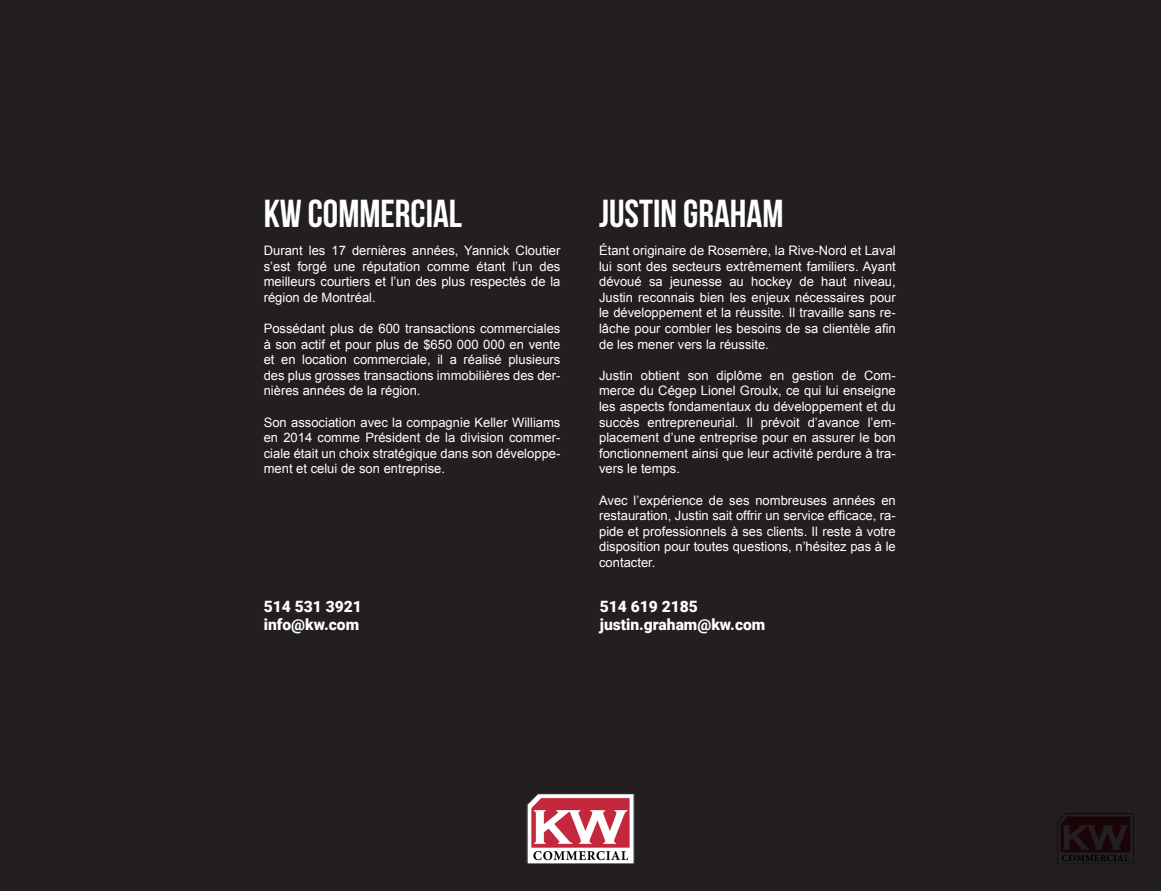
<style>
.page{position:relative;width:1161px;height:891px;background:#231f20}
.page>*{position:absolute;margin:0;border:0;box-sizing:border-box;transform-origin:0 0}
.t1{font:700 39px "Bebas Neue";color:#fff}
.t2{font:900 15.6px/18.1px "Roboto";color:#fff}
.t3{font:13.05px/15.6px "Arial";color:#fff;text-align:justify}
</style>
<div class="page">
<img style="left:526px;top:793px;width:109px;height:71px">
<h1 class="t1" style="left:264px;top:192px;width:200px">KW COMMERCIAL</h1>
<p class="t3" style="left:264px;top:243px;width:298px">Durant les 17 dernières années, Yannick Cloutier s’est forgé une réputation comme étant l’un des meilleurs courtiers et l’un des plus respectés de la région de Montréal.</p>
<p class="t3" style="left:264px;top:321px;width:298px">Possédant plus de 600 transactions commerciales à son actif et pour plus de $650 000 000 en vente et en location commerciale, il a réalisé plusieurs des plus grosses transactions immobilières des der&shy;nières années de la région.</p>
<p class="t3" style="left:264px;top:414px;width:298px">Son association avec la compagnie Keller Williams en 2014 comme Président de la division commer&shy;ciale était un choix stratégique dans son développe&shy;ment et celui de son entreprise.</p>
<p class="t2" style="left:264px;top:597px;width:100px">514 531 3921 info@kw.com</p>
<h1 class="t1" style="left:599px;top:192px;width:186px">JUSTIN GRAHAM</h1>
<p class="t3" style="left:599px;top:243px;width:298px">Étant originaire de Rosemère, la Rive-Nord et Laval lui sont des secteurs extrêmement familiers. Ayant dévoué sa jeunesse au hockey de haut niveau, Justin reconnais bien les enjeux nécessaires pour le développement et la réussite. Il travaille sans re&shy;lâche pour combler les besoins de sa clientèle afin de les mener vers la réussite.</p>
<p class="t3" style="left:599px;top:368px;width:298px">Justin obtient son diplôme en gestion de Com&shy;merce du Cégep Lionel Groulx, ce qui lui enseigne les aspects fondamentaux du développement et du succès entrepreneurial. Il prévoit d’avance l’em&shy;placement d’une entreprise pour en assurer le bon fonctionnement ainsi que leur activité perdure à tra&shy;vers le temps.</p>
<p class="t3" style="left:599px;top:492px;width:298px">Avec l’expérience de ses nombreuses années en restauration, Justin sait offrir un service efficace, ra&shy;pide et professionnels à ses clients. Il reste à votre disposition pour toutes questions, n’hésitez pas à le contacter.</p>
<p class="t2" style="left:600px;top:597px;width:167px">514 619 2185 justin.graham@kw.com</p>
</div>
